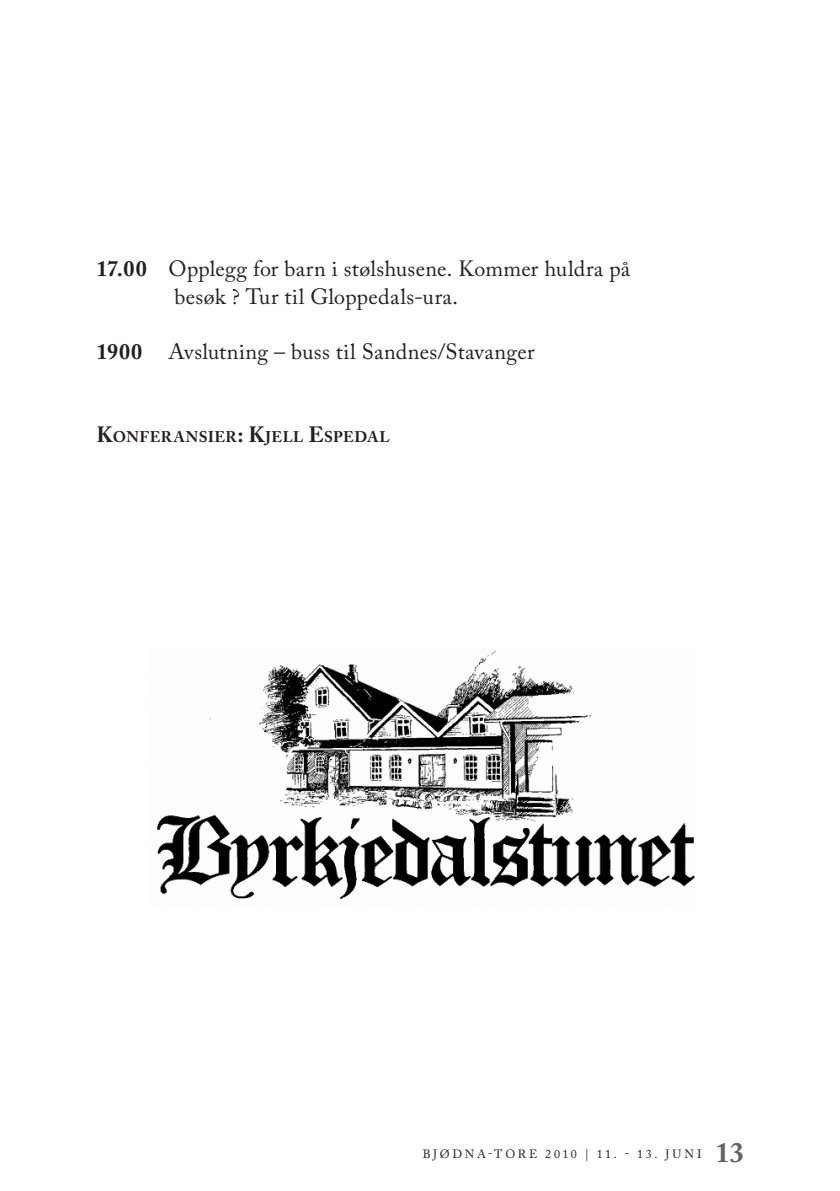
<style>
.page{position:relative;width:840px;height:1191px;background:#fff}
.page>*{position:absolute;margin:0;border:0;box-sizing:border-box;transform-origin:0 0}
.t1{font:700 28px "Adobe Caslon Pro";color:#636366}
.Brødtekst{font:22px/28px "Adobe Caslon Pro";letter-spacing:.015em;color:#231f20}
.Brødtekst-2{font:700 15.4px "Adobe Caslon Pro";letter-spacing:.025em;color:#231f20}
.t2{font:12px "Adobe Caslon Pro";letter-spacing:.22em;color:#231f20}
.s1{font-weight:700}
.s2{font-size:22px}
</style>
<div class="page">
<img style="left:157px;top:651px;width:538px;height:248px">
<p class="Brødtekst" style="left:174px;top:254px;width:457px;text-indent:-78px"><span class="s1">17.00</span> Opplegg for barn i stølshusene. Kommer huldra på besøk ? Tur til Gloppedals-ura.</p>
<p class="Brødtekst" style="left:96px;top:337px;width:439px"><span class="s1">1900</span> Avslutning – buss til Sandnes/Stavanger</p>
<p class="Brødtekst-2" style="left:96px;top:428px;width:294px"><span class="s2">K</span>ONFERANSIER<span class="s2">: K</span>JELL <span class="s2">E</span>SPEDAL</p>
<p class="t2" style="left:422px;top:1146px;width:280px">BJØDNA-TORE 2010 | 11. - 13. JUNI</p>
<p class="t1" style="left:715px;top:1136px;width:30px">13</p>
</div>
